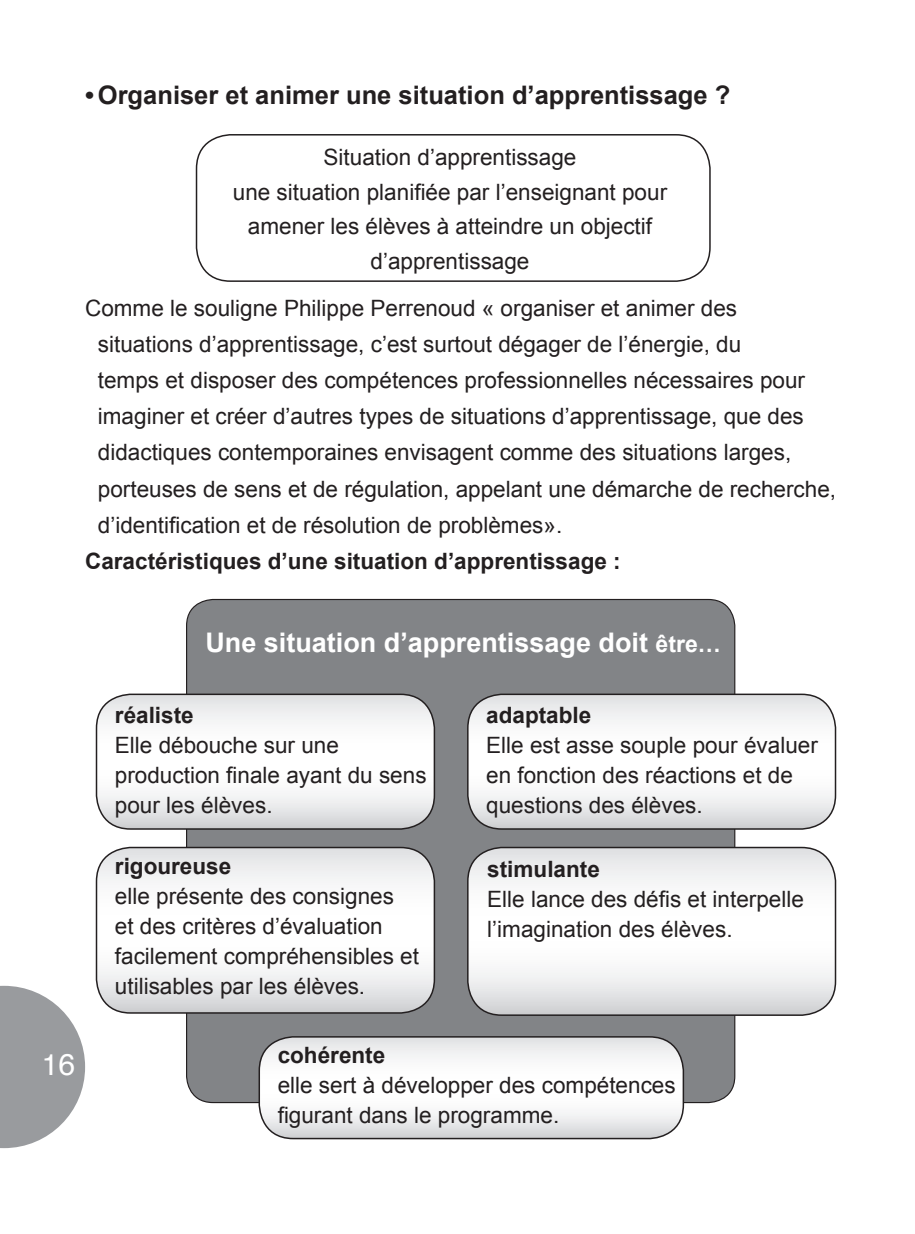
<style>
.page{position:relative;width:915px;height:1234px;background:#fff}
.page>*{position:absolute;margin:0;border:0;box-sizing:border-box;transform-origin:0 0}
.t1{font:30px "Helvetica";color:#fff}
.t2{font:700 27px "Arial";color:#fff}
.t3{font:700 25.5px "Arial";color:#231f20}
.t4{font:22.5px/30px "Arial";color:#231f20}
.t5{font:700 22.5px "Arial";color:#231f20}
.s1{font-size:23.1px}
</style>
<div class="page">
<svg style="left:0;top:985px;width:85px;height:162px"></svg>
<div style="left:186px;top:599px;width:548px;height:503px;background:#828487;border-radius:27px"></div>
<svg style="left:96px;top:696px;width:338px;height:132px"></svg>
<div style="left:96px;top:693px;width:339px;height:136px;border:2px solid #231f20;border-radius:34px"></div>
<svg style="left:96px;top:849px;width:338px;height:163px"></svg>
<div style="left:96px;top:846px;width:339px;height:167px;border:2px solid #231f20;border-radius:34px"></div>
<svg style="left:261px;top:1038px;width:422px;height:100px"></svg>
<div style="left:258px;top:1035px;width:426px;height:103px;border:2px solid #231f20;border-radius:34px"></div>
<svg style="left:467px;top:695px;width:368px;height:133px"></svg>
<div style="left:467px;top:693px;width:369px;height:136px;border:2px solid #231f20;border-radius:34px"></div>
<svg style="left:467px;top:849px;width:368px;height:165px"></svg>
<div style="left:467px;top:846px;width:369px;height:169px;border:2px solid #231f20;border-radius:34px"></div>
<div style="left:196px;top:134px;width:514px;height:148px;border:2px solid #231f20;border-radius:34px"></div>
<p class="t3" style="left:85px;top:78px;width:646px">•Organiser et animer une situation d’apprentissage ?</p>
<p class="t4" style="left:323px;top:143px;width:254px">Situation d’apprentissage</p>
<p class="t4" style="left:233px;top:175px;width:435px;line-height:34.5px;text-align:center">une situation planifiée par l’enseignant pour amener les élèves à atteindre un objectif d’apprentissage</p>
<p class="t4" style="left:98px;top:290px;width:739px;line-height:36px;text-indent:-13px">Comme le souligne Philippe Perrenoud « organiser et animer des situations d’apprentissage, c’est surtout dégager de l’énergie, du<br>temps et disposer des compétences professionnelles nécessaires pour imaginer et créer d’autres types de situations d’apprentissage, que des didactiques contemporaines envisagent comme des situations larges, porteuses de sens et de régulation, appelant une démarche de recherche, d’identification et de résolution de problèmes».</p>
<p class="t5" style="left:85px;top:545px;width:537px">Caractéristiques d’une situation d’apprentissage :</p>
<h1 class="t1" style="left:42px;top:1041px;width:35px">16</h1>
<p class="t2" style="left:205px;top:624px;width:517px">Une situation d’apprentissage doit <span class="s1">être…</span></p>
<p class="t5" style="left:115px;top:699px;width:80px">réaliste</p>
<p class="t4" style="left:115px;top:730px;width:313px">Elle débouche sur une production finale ayant du sens pour les élèves.</p>
<p class="t5" style="left:115px;top:850px;width:118px">rigoureuse</p>
<p class="t4" style="left:115px;top:880px;width:305px">elle présente des consignes<br>et des critères d’évaluation facilement compréhensibles et utilisables par les élèves.</p>
<p class="t5" style="left:486px;top:699px;width:107px">adaptable</p>
<p class="t4" style="left:486px;top:730px;width:333px">Elle est asse souple pour évaluer en fonction des réactions et de questions des élèves.</p>
<p class="t5" style="left:487px;top:854px;width:114px">stimulante</p>
<p class="t4" style="left:487px;top:884px;width:318px">Elle lance des défis et interpelle l’imagination des élèves.</p>
<p class="t5" style="left:277px;top:1040px;width:109px">cohérente</p>
<p class="t4" style="left:277px;top:1070px;width:399px">elle sert à développer des compétences figurant dans le programme.</p>
</div>
